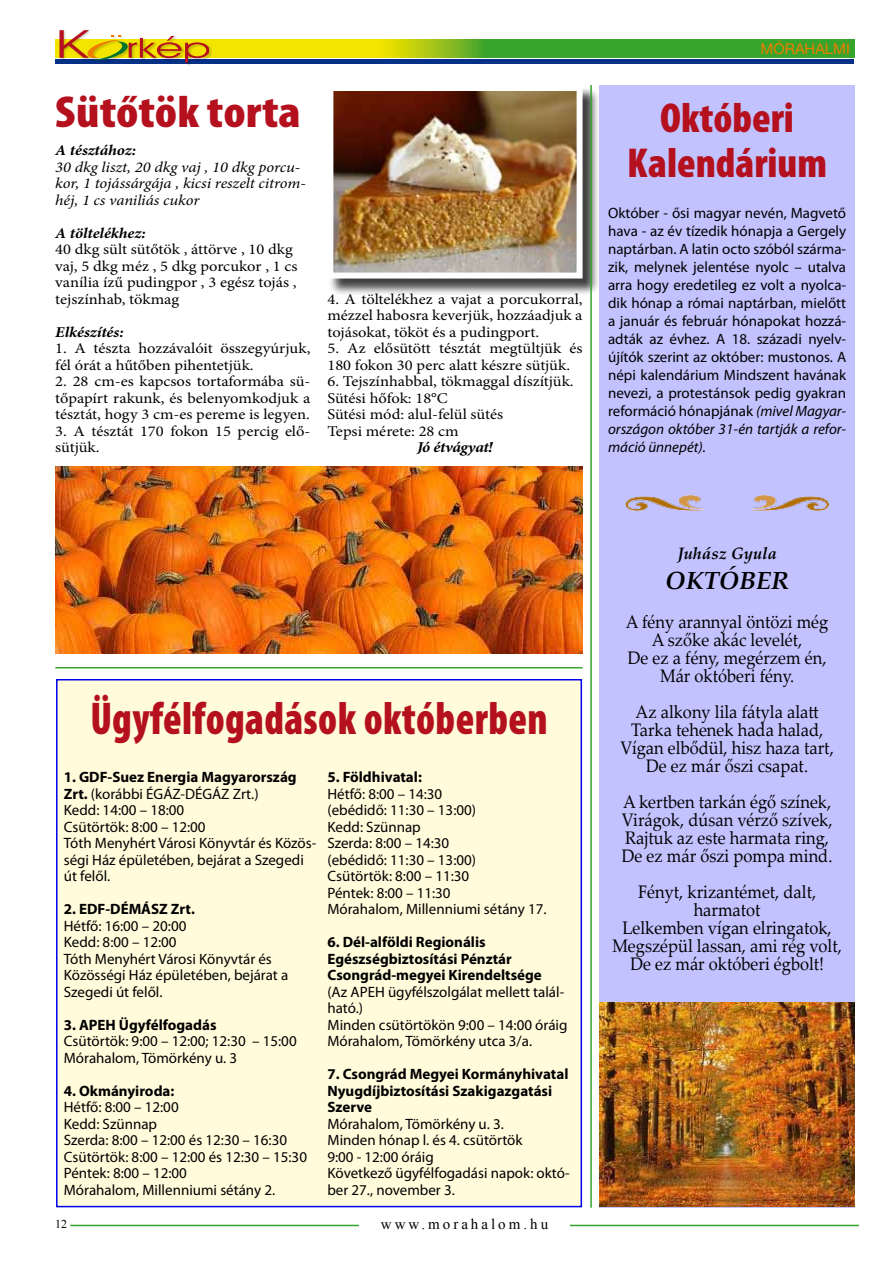
<style>
.page{position:relative;width:893px;height:1263px;background:#fff}
.page>*{position:absolute;margin:0;border:0;box-sizing:border-box;transform-origin:0 0}
.t1{font:900 condensed 46.2px "Myriad Pro";letter-spacing:.01em;color:#b4101d;scale:.91 1}
.t2{font:900 condensed 45px "Myriad Pro";color:#b4101d;scale:1.1 1}
.t3{font:900 condensed 42px/45px "Myriad Pro";color:#b4101d;text-align:center}
.t4{font:italic 700 24.75px "Palatino Linotype";color:#000}
.t5{font:18.15px/18px "Palatino Linotype";color:#000;text-align:center;scale:.91 1}
.t6{font:italic 700 16.5px "Palatino Linotype";color:#000}
.t7{font:15px/16.5px "Myriad Pro";color:#000}
.t8{font:15px/16.5px "Minion Pro";color:#000;scale:1.1 1}
.t9{font:700 15px/16.5px "Myriad Pro";color:#000}
.t10{font:italic 15px/16.5px "Minion Pro";letter-spacing:-.005em;color:#000;scale:1.1 1}
.t11{font:italic 700 15px "Minion Pro";letter-spacing:-.005em;color:#000;scale:1.1 1}
.t12{font:15px "Times New Roman";letter-spacing:.2em;color:#000}
.t13{font:14.85px "Helvetica M";color:#ee7d00}
.t14{font:12px "Times New Roman";color:#000}
.s1{font-style:italic}
.s2{font-weight:700}
</style>
<div class="page">
<svg style="left:55px;top:39px;width:799px;height:18px;background:#7aba1c"></svg>
<div style="left:55px;top:59px;width:799px;height:5px;background:#073187"></div>
<div style="left:59px;top:30px;width:153px;height:36px;background:#000;opacity:.2"></div>
<svg style="left:59px;top:30px;width:150px;height:33px"></svg>
<hr style="left:70px;top:1225px;width:789px;height:1px;background:#37a42c">
<div style="left:359px;top:1218px;width:211px;height:11px;background:#fff"></div>
<div style="left:56px;top:679px;width:526px;height:528px;background:#fffbdb;border:2px solid #0000ed"></div>
<div style="left:328px;top:86px;width:272px;height:210px;background:#000;opacity:.75"></div>
<img style="left:334px;top:92px;width:242px;height:180px">
<div style="left:327px;top:85px;width:256px;height:194px;border:6px solid #fff"></div>
<hr style="left:590px;top:85px;width:2px;height:1123px;background:#37a42c">
<hr style="left:55px;top:667px;width:528px;height:1px;background:#37a42c">
<div style="left:600px;top:85px;width:255px;height:1123px;background:#c2c2ff"></div>
<img style="left:55px;top:466px;width:528px;height:188px">
<img style="left:600px;top:1002px;width:255px;height:204px">
<img style="left:626px;top:495px;width:203px;height:15px">
<p class="t13" style="left:761px;top:40px;width:91px">MÓRAHALM I</p>
<h2 class="t2" style="left:55px;top:87px;width:225px">Sütőtök torta</h2>
<h3 class="t3" style="left:627px;top:96px;width:202px">Októberi<br>Kalendárium</h3>
<p class="t7" style="left:608px;top:204px;width:240px;line-height:18px;text-align:justify">Október - ősi magyar nevén, Magvető hava - az év tízedik hónapja a Gergely naptárban. A latin octo szóból szárma&shy;zik, melynek jelentése nyolc – utalva arra hogy eredetileg ez volt a nyolca&shy;dik hónap a római naptárban, mielőtt a január és február hónapokat hozzá&shy;adták az évhez. A 18. századi nyelv&shy;újítók szerint az október: mustonos. A népi kalendárium Mindszent havának nevezi, a protestánsok pedig gyakran reformáció hónapjának <span class="s1">(mivel Magyar&shy;országon október 31-én tartják a refor&shy;máció ünnepét).</span></p>
<p class="t11" style="left:55px;top:140px;width:75px">A tésztához:</p>
<p class="t10" style="left:55px;top:159px;width:229px">30 dkg liszt, 20 dkg vaj , 10 dkg porcu&shy;kor, 1 tojássárgája , kicsi reszelt citrom&shy;héj, 1 cs vaniliás cukor</p>
<p class="t11" style="left:55px;top:222px;width:84px">A töltelékhez:</p>
<p class="t8" style="left:55px;top:241px;width:222px">40 dkg sült sütőtök , áttörve , 10 dkg vaj, 5 dkg méz , 5 dkg porcukor , 1 cs vanília ízű pudingpor , 3 egész tojás , tejszínhab, tökmag</p>
<p class="t11" style="left:55px;top:321px;width:64px">Elkészítés:</p>
<p class="t8" style="left:55px;top:340px;width:233px">1. A tészta hozzávalóit összegyúrjuk, fél órát a hűtőben pihentetjük.</p>
<p class="t8" style="left:55px;top:373px;width:233px;text-align:justify">2. 28 cm-es kapcsos tortaformába sü&shy;tőpapírt rakunk, és belenyomkodjuk a tésztát, hogy 3 cm-es pereme is legyen.</p>
<p class="t8" style="left:55px;top:423px;width:233px">3. A tésztát 170 fokon 15 percig elő&shy;sütjük.</p>
<p class="t8" style="left:327px;top:291px;width:233px;text-align:justify">4. A töltelékhez a vajat a porcukorral, mézzel habosra keverjük, hozzáadjuk a tojásokat, tököt és a pudingport.</p>
<p class="t8" style="left:327px;top:340px;width:233px">5. Az elősütött tésztát megtültjük és<br>180 fokon 30 perc alatt készre sütjük.</p>
<p class="t8" style="left:327px;top:373px;width:225px">6. Tejszínhabbal, tökmaggal díszítjük.<br>Sütési hőfok: 18°C<br>Sütési mód: alul-felül sütés<br>Tepsi mérete: 28 cm</p>
<p class="t11" style="left:417px;top:437px;width:70px">Jó étvágyat!</p>
<h1 class="t1" style="left:90px;top:693px;width:504px">Ügyfélfogadások októberben</h1>
<p class="t7" style="left:64px;top:769px;width:254px"><span class="s2">1. GDF-Suez Energia Magyarország<br>Zrt.</span> (korábbi ÉGÁZ-DÉGÁZ Zrt.)<br>Kedd: 14:00 – 18:00<br>Csütörtök: 8:00 – 12:00<br>Tóth Menyhért Városi Könyvtár és Közös&shy;ségi Ház épületében, bejárat a Szegedi út felől.</p>
<p class="t9" style="left:64px;top:900px;width:133px">2. EDF-DÉMÁSZ Zrt.</p>
<p class="t7" style="left:64px;top:917px;width:226px">Hétfő: 16:00 – 20:00<br>Kedd: 8:00 – 12:00<br>Tóth Menyhért Városi Könyvtár és<br>Közösségi Ház épületében, bejárat a<br>Szegedi út felől.</p>
<p class="t9" style="left:64px;top:1016px;width:154px">3. APEH Ügyfélfogadás</p>
<p class="t7" style="left:64px;top:1033px;width:234px">Csütörtök: 9:00 – 12:00; 12:30 – 15:00<br>Mórahalom, Tömörkény u. 3</p>
<p class="t9" style="left:64px;top:1082px;width:112px">4. Okmányiroda:</p>
<p class="t7" style="left:64px;top:1099px;width:245px">Hétfő: 8:00 – 12:00<br>Kedd: Szünnap<br>Szerda: 8:00 – 12:00 és 12:30 – 16:30<br>Csütörtök: 8:00 – 12:00 és 12:30 – 15:30<br>Péntek: 8:00 – 12:00<br>Mórahalom, Millenniumi sétány 2.</p>
<p class="t9" style="left:327px;top:768px;width:96px">5. Földhivatal:</p>
<p class="t7" style="left:327px;top:785px;width:221px">Hétfő: 8:00 – 14:30<br>(ebédidő: 11:30 – 13:00)<br>Kedd: Szünnap<br>Szerda: 8:00 – 14:30<br>(ebédidő: 11:30 – 13:00)<br>Csütörtök: 8:00 – 11:30<br>Péntek: 8:00 – 11:30<br>Mórahalom, Millenniumi sétány 17.</p>
<p class="t9" style="left:327px;top:933px;width:216px">6. Dél-alföldi Regionális<br>Egészségbiztosítási Pénztár<br>Csongrád-megyei Kirendeltsége</p>
<p class="t7" style="left:327px;top:983px;width:242px">(Az APEH ügyfélszolgálat mellett talál&shy;ható.)<br>Minden csütörtökön 9:00 – 14:00 óráig<br>Mórahalom, Tömörkény utca 3/a.</p>
<p class="t9" style="left:327px;top:1065px;width:243px">7. Csongrád Megyei Kormányhivatal<br>Nyugdíjbiztosítási Szakigazgatási<br>Szerve</p>
<p class="t7" style="left:327px;top:1115px;width:244px">Mórahalom, Tömörkény u. 3.<br>Minden hónap l. és 4. csütörtök<br>9:00 - 12:00 óráig<br>Következő ügyfélfogadási napok: októ&shy;ber 27., november 3.</p>
<p class="t14" style="left:55px;top:1216px;width:13px">12</p>
<p class="t12" style="left:381px;top:1214px;width:169px">www.morahalom.hu</p>
<p class="t6" style="left:677px;top:541px;width:101px">Juhász Gyula</p>
<h3 class="t4" style="left:665px;top:563px;width:125px">OKTÓBER</h3>
<p class="t5" style="left:626px;top:612px;width:224px">A fény arannyal öntözi még<br>A szőke akác levelét,<br>De ez a fény, megérzem én,<br>Már októberi fény.</p>
<p class="t5" style="left:620px;top:702px;width:236px">Az alkony lila fátyla alatt<br>Tarka tehenek hada halad,<br>Vígan elbődül, hisz haza tart,<br>De ez már őszi csapat.</p>
<p class="t5" style="left:622px;top:792px;width:233px;text-align:left">A kertben tarkán égő színek,<br>Virágok, dúsan vérző szívek,<br>Rajtuk az este harmata ring,<br>De ez már őszi pompa mind.</p>
<p class="t5" style="left:612px;top:882px;width:254px">Fényt, krizantémet, dalt, harmatot<br>Lelkemben vígan elringatok,<br>Megszépül lassan, ami rég volt,<br>De ez már októberi égbolt!</p>
</div>
